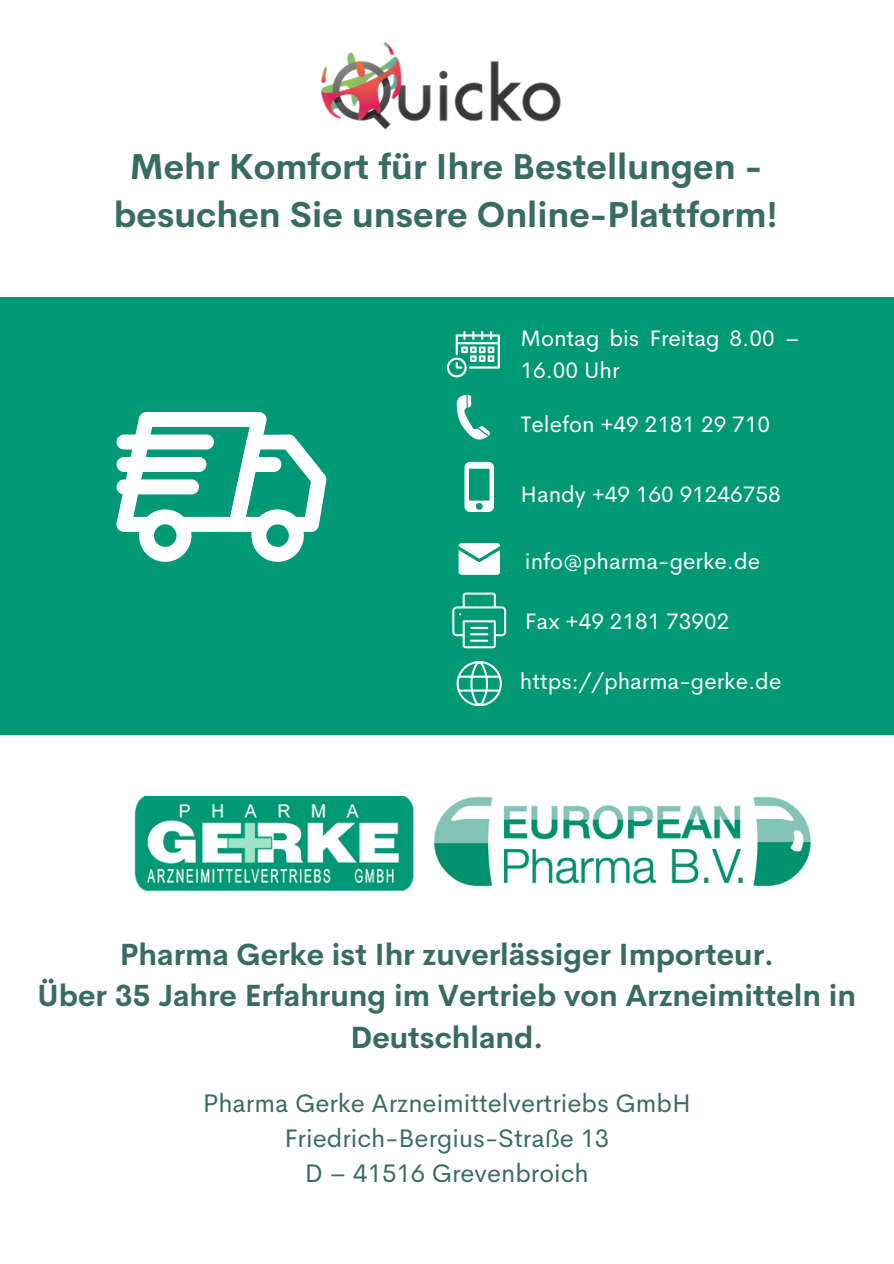
<style>
.page{position:relative;width:894px;height:1264px;background:#fff}
.page>*{position:absolute;margin:0;border:0;box-sizing:border-box;transform-origin:0 0}
.t1{font:700 35.25px/47.8px "Cerebri Sans";color:#396c61;text-align:center}
.t2{font:700 30px/41.7px "Cerebri Sans";color:#396c61;text-align:center}
.t3{font:25.5px/34.8px "Cerebri Sans";color:#396c61;text-align:center}
.t4{font:22.5px/31.5px "Cerebri Sans";color:#fff}
.t5{font:22.35px "Cerebri Sans";color:#fff}
</style>
<div class="page">
<div style="left:0;top:297px;width:893px;height:437px;background:#009976"></div>
<svg style="left:458px;top:543px;width:42px;height:31px"></svg>
<svg style="left:456px;top:661px;width:45px;height:45px"></svg>
<svg style="left:464px;top:462px;width:29px;height:50px"></svg>
<svg style="left:456px;top:394px;width:34px;height:46px"></svg>
<svg style="left:446px;top:331px;width:53px;height:46px"></svg>
<svg style="left:116px;top:412px;width:210px;height:149px"></svg>
<img style="left:320px;top:42px;width:241px;height:88px">
<img style="left:134px;top:796px;width:280px;height:94px">
<img style="left:434px;top:796px;width:377px;height:90px">
<svg style="left:452px;top:592px;width:54px;height:56px"></svg>
<p class="t1" style="left:114px;top:143px;width:665px">Mehr Komfort für Ihre Bestellungen - besuchen Sie unsere Online-Plattform!</p>
<p class="t4" style="left:520px;top:323px;width:281px">Montag bis Freitag 8.00 –<br>16.00 Uhr</p>
<h1 class="t5" style="left:520px;top:410px;width:251px">Telefon +49 2181 29 710</h1>
<p class="t5" style="left:520px;top:480px;width:262px">Handy +49 160 91246758</p>
<p class="t5" style="left:525px;top:547px;width:237px">info@pharma-gerke.de</p>
<p class="t5" style="left:525px;top:606px;width:206px">Fax +49 2181 73902</p>
<p class="t5" style="left:519px;top:666px;width:263px">https://pharma-gerke.de</p>
<p class="t2" style="left:38px;top:933px;width:819px">Pharma Gerke ist Ihr zuverlässiger Importeur.<br>Über 35 Jahre Erfahrung im Vertrieb von Arzneimitteln in<br>Deutschland.</p>
<p class="t3" style="left:203px;top:1085px;width:489px">Pharma Gerke Arzneimittelvertriebs GmbH<br>Friedrich-Bergius-Straße 13<br>D – 41516 Grevenbroich</p>
</div>
